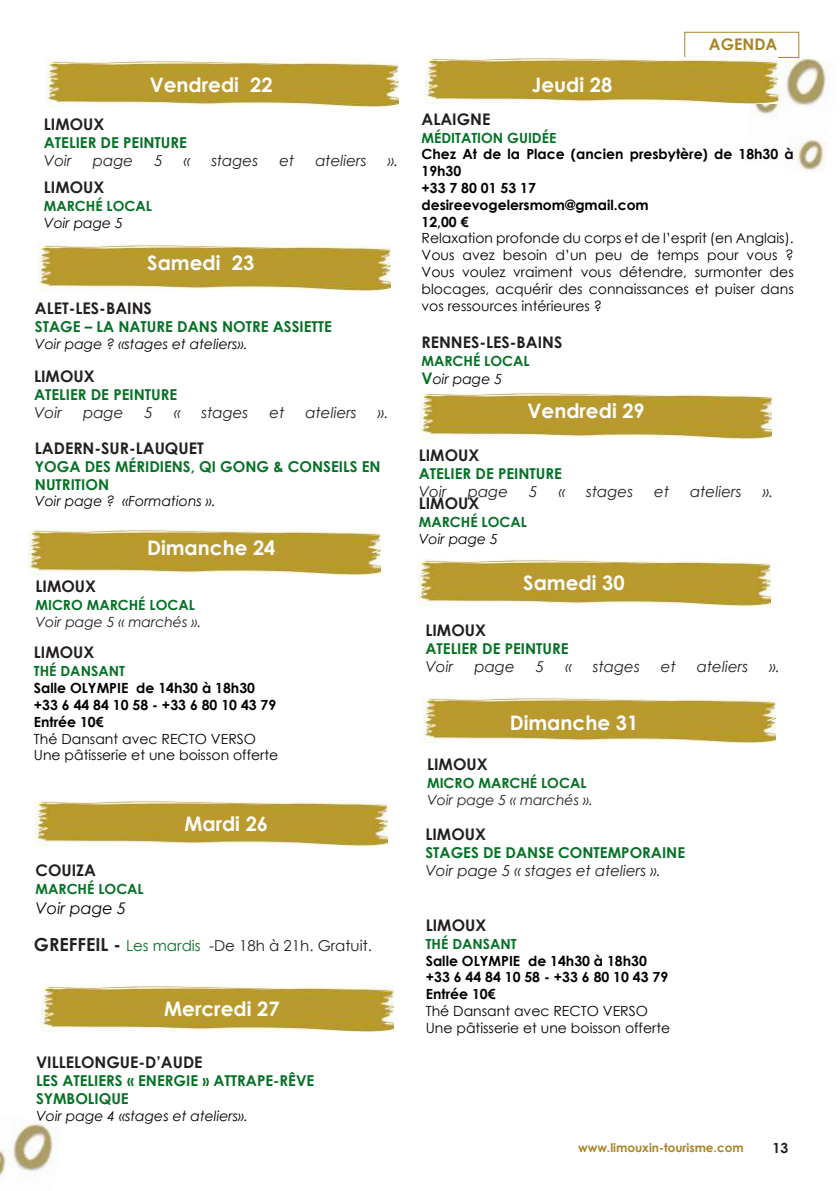
<style>
.page{position:relative;width:840px;height:1191px;background:#fff}
.page>*{position:absolute;margin:0;border:0;box-sizing:border-box;transform-origin:0 0}
.t1{font:700 20px "Century Gothic";color:#fff}
.t2{font:700 16px "Century Gothic";color:#231f20}
.t3{font:italic 16px "Century Gothic";color:#040000}
.t4{font:700 16px "Century Gothic";color:#a68526}
.t5{font:700 15px/18px "Century Gothic";color:#047125}
.t6{font:italic 15px "Century Gothic";color:#231f20}
.t7{font:15px "Century Gothic";color:#231f20}
.t8{font:14px/16.8px "Century Gothic";color:#040000}
.t9{font:700 14px/16.8px "Century Gothic";color:#040000}
.t10{font:700 14px/18px "Century Gothic";color:#047125}
.t11{font:italic 14px "Century Gothic";color:#040000}
.t12{font:italic 14px "Century Gothic";color:#231f20}
.t13{font:700 14px "Century Gothic";color:#231f20}
.t14{font:700 12px "Century Gothic";color:#a68526}
.s1{font-weight:700;font-size:18px}
.s2{color:#047125}
.s3{font-size:16px}
.s4{font-weight:400;font-style:italic;color:#040000}
</style>
<div class="page">
<img style="left:0;top:1123px;width:57px;height:58px">
<img style="left:753px;top:51px;width:73px;height:120px">
<div style="left:684px;top:32px;width:114px;height:26px;border:1px solid #a68526"></div>
<img style="left:46px;top:60px;width:352px;height:46px">
<img style="left:38px;top:244px;width:352px;height:46px">
<img style="left:28px;top:529px;width:352px;height:46px">
<img style="left:42px;top:985px;width:351px;height:46px">
<img style="left:425px;top:58px;width:351px;height:46px">
<img style="left:420px;top:392px;width:351px;height:46px">
<img style="left:35px;top:800px;width:352px;height:46px">
<img style="left:418px;top:560px;width:352px;height:46px">
<img style="left:423px;top:697px;width:351px;height:46px">
<h1 class="t1" style="left:150px;top:70px;width:124px">Vendredi 22</h1>
<p class="t2" style="left:44px;top:112px;width:62px">LIMOUX</p>
<p class="t5" style="left:44px;top:133px;width:145px">ATELIER DE PEINTURE</p>
<p class="t6" style="left:44px;top:150px;width:29px">Voir</p>
<p class="t6" style="left:93px;top:150px;width:42px">page</p>
<p class="t6" style="left:154px;top:150px;width:10px">5</p>
<p class="t6" style="left:184px;top:150px;width:8px">«</p>
<p class="t6" style="left:211px;top:150px;width:48px">stages</p>
<p class="t6" style="left:279px;top:150px;width:16px">et</p>
<p class="t6" style="left:315px;top:150px;width:53px">ateliers</p>
<p class="t6" style="left:387px;top:150px;width:12px">».</p>
<p class="t2" style="left:44px;top:175px;width:62px">LIMOUX</p>
<p class="t10" style="left:44px;top:196px;width:110px">MARCHÉ LOCAL</p>
<p class="t11" style="left:44px;top:213px;width:81px">Voir page 5</p>
<h1 class="t1" style="left:147px;top:247px;width:108px">Samedi 23</h1>
<p class="t2" style="left:35px;top:296px;width:118px">ALET-LES-BAINS</p>
<p class="t5" style="left:35px;top:317px;width:298px">STAGE – LA NATURE DANS NOTRE ASSIETTE</p>
<p class="t11" style="left:35px;top:334px;width:214px">Voir page ? «stages et ateliers».</p>
<p class="t2" style="left:34px;top:364px;width:62px">LIMOUX</p>
<p class="t5" style="left:34px;top:385px;width:145px">ATELIER DE PEINTURE</p>
<p class="t6" style="left:34px;top:402px;width:29px">Voir</p>
<p class="t6" style="left:83px;top:402px;width:42px">page</p>
<p class="t6" style="left:144px;top:402px;width:10px">5</p>
<p class="t6" style="left:174px;top:402px;width:8px">«</p>
<p class="t6" style="left:201px;top:402px;width:48px">stages</p>
<p class="t6" style="left:269px;top:402px;width:16px">et</p>
<p class="t6" style="left:305px;top:402px;width:53px">ateliers</p>
<p class="t6" style="left:378px;top:402px;width:12px">».</p>
<p class="t2" style="left:35px;top:436px;width:170px">LADERN-SUR-LAUQUET</p>
<p class="t5" style="left:35px;top:456px;width:347px">YOGA DES MÉRIDIENS, QI GONG &amp; CONSEILS EN<br>NUTRITION</p>
<p class="t11" style="left:35px;top:491px;width:182px">Voir page ? «Formations ».</p>
<h1 class="t1" style="left:147px;top:532px;width:130px">Dimanche 24</h1>
<p class="t2" style="left:35px;top:574px;width:62px">LIMOUX</p>
<p class="t10" style="left:35px;top:595px;width:161px">MICRO MARCHÉ LOCAL</p>
<p class="t12" style="left:35px;top:612px;width:167px">Voir page 5 « marchés ».</p>
<p class="t2" style="left:34px;top:640px;width:62px">LIMOUX</p>
<p class="t10" style="left:34px;top:661px;width:92px">THÉ DANSANT</p>
<p class="t9" style="left:34px;top:679px;width:244px">Salle OLYMPIE de 14h30 à 18h30 +33 6 44 84 10 58 - +33 6 80 10 43 79<br>Entrée 10€</p>
<p class="t8" style="left:34px;top:730px;width:246px">Thé Dansant avec RECTO VERSO<br>Une pâtisserie et une boisson offerte</p>
<p class="t2" style="left:36px;top:858px;width:62px">COUIZA</p>
<p class="t10" style="left:36px;top:879px;width:110px">MARCHÉ LOCAL</p>
<p class="t3" style="left:36px;top:896px;width:92px">Voir page 5</p>
<h1 class="t1" style="left:184px;top:809px;width:85px">Mardi 26</h1>
<p class="t7" style="left:34px;top:934px;width:339px"><span class="s1">GREFFEIL -</span> <span class="s2">Les mardis</span> -De 18h à 21h. Gratuit.</p>
<h1 class="t1" style="left:164px;top:993px;width:117px">Mercredi 27</h1>
<p class="t2" style="left:36px;top:1050px;width:168px">VILLELONGUE-D’AUDE</p>
<p class="t5" style="left:36px;top:1071px;width:280px">LES ATELIERS « ENERGIE » ATTRAPE-RÊVE<br>SYMBOLIQUE</p>
<p class="t11" style="left:36px;top:1106px;width:213px">Voir page 4 «stages et ateliers».</p>
<h1 class="t1" style="left:531px;top:70px;width:82px">Jeudi 28</h1>
<p class="t4" style="left:708px;top:32px;width:70px">AGENDA</p>
<p class="t2" style="left:421px;top:107px;width:70px">ALAIGNE</p>
<p class="t10" style="left:421px;top:128px;width:136px">MÉDITATION GUIDÉE</p>
<p class="t9" style="left:421px;top:145px;width:373px">Chez At de la Place (ancien presbytère) de 18h30 à<br>19h30<br>+33 7 80 01 53 17<br>desireevogelersmom@gmail.com<br>12,00 €</p>
<p class="t8" style="left:421px;top:230px;width:373px;text-align:justify">Relaxation profonde du corps et de l’esprit (en Anglais).<br>Vous avez besoin d’un peu de temps pour vous ?<br>Vous voulez vraiment vous détendre, surmonter des blocages, acquérir des connaissances et puiser dans vos ressources intérieures ?</p>
<p class="t2" style="left:421px;top:330px;width:142px">RENNES-LES-BAINS</p>
<p class="t10" style="left:421px;top:351px;width:110px">MARCHÉ LOCAL<br><span class="s3">V</span><span class="s4">oir page 5</span></p>
<h1 class="t1" style="left:527px;top:395px;width:119px">Vendredi 29</h1>
<p class="t2" style="left:418px;top:443px;width:62px">LIMOUX</p>
<p class="t5" style="left:418px;top:464px;width:145px">ATELIER DE PEINTURE</p>
<p class="t6" style="left:418px;top:481px;width:29px">Voir</p>
<p class="t6" style="left:467px;top:481px;width:42px">page</p>
<p class="t6" style="left:529px;top:481px;width:10px">5</p>
<p class="t6" style="left:558px;top:481px;width:8px">«</p>
<p class="t6" style="left:586px;top:481px;width:48px">stages</p>
<p class="t6" style="left:654px;top:481px;width:16px">et</p>
<p class="t6" style="left:690px;top:481px;width:53px">ateliers</p>
<p class="t6" style="left:762px;top:481px;width:12px">».</p>
<p class="t2" style="left:418px;top:491px;width:62px">LIMOUX</p>
<p class="t10" style="left:418px;top:512px;width:110px">MARCHÉ LOCAL</p>
<p class="t11" style="left:418px;top:529px;width:81px">Voir page 5</p>
<h1 class="t1" style="left:523px;top:567px;width:103px">Samedi 30</h1>
<p class="t2" style="left:425px;top:618px;width:62px">LIMOUX</p>
<p class="t5" style="left:425px;top:639px;width:145px">ATELIER DE PEINTURE</p>
<p class="t6" style="left:425px;top:656px;width:29px">Voir</p>
<p class="t6" style="left:474px;top:656px;width:42px">page</p>
<p class="t6" style="left:535px;top:656px;width:10px">5</p>
<p class="t6" style="left:565px;top:656px;width:8px">«</p>
<p class="t6" style="left:592px;top:656px;width:48px">stages</p>
<p class="t6" style="left:660px;top:656px;width:16px">et</p>
<p class="t6" style="left:696px;top:656px;width:53px">ateliers</p>
<p class="t6" style="left:768px;top:656px;width:12px">».</p>
<h1 class="t1" style="left:509px;top:708px;width:130px">Dimanche 31</h1>
<p class="t2" style="left:427px;top:752px;width:62px">LIMOUX</p>
<p class="t10" style="left:427px;top:773px;width:161px">MICRO MARCHÉ LOCAL</p>
<p class="t12" style="left:427px;top:790px;width:167px">Voir page 5 « marchés ».</p>
<p class="t2" style="left:425px;top:822px;width:62px">LIMOUX</p>
<p class="t5" style="left:425px;top:843px;width:261px">STAGES DE DANSE CONTEMPORAINE</p>
<p class="t6" style="left:425px;top:860px;width:237px">Voir page 5 « stages et ateliers ».</p>
<p class="t2" style="left:425px;top:912px;width:62px">LIMOUX</p>
<p class="t10" style="left:425px;top:934px;width:93px">THÉ DANSANT</p>
<p class="t9" style="left:425px;top:951px;width:244px">Salle OLYMPIE de 14h30 à 18h30 +33 6 44 84 10 58 - +33 6 80 10 43 79<br>Entrée 10€</p>
<p class="t8" style="left:425px;top:1002px;width:246px">Thé Dansant avec RECTO VERSO<br>Une pâtisserie et une boisson offerte</p>
<p class="t14" style="left:577px;top:1138px;width:167px">www.limouxin-tourisme.com</p>
<p class="t13" style="left:772px;top:1137px;width:17px">13</p>
</div>
